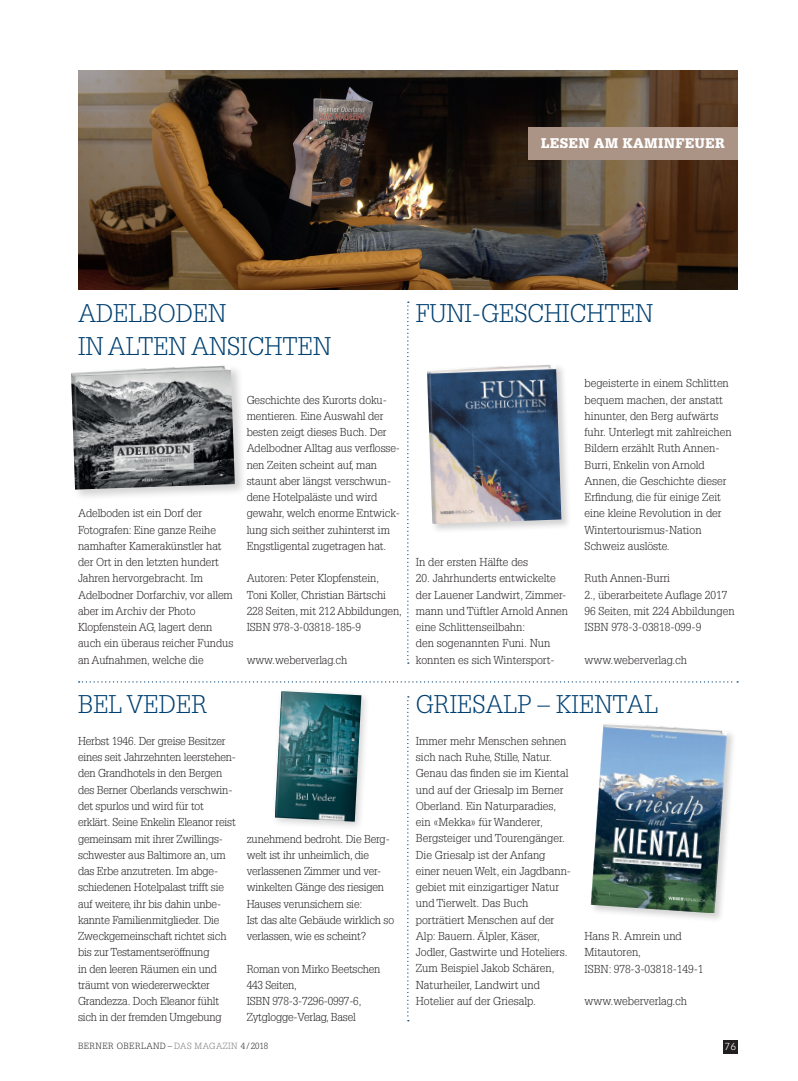
<style>
.page{position:relative;width:798px;height:1081px;background:#fff}
.page>*{position:absolute;margin:0;border:0;box-sizing:border-box;transform-origin:0 0}
.t1{font:300 25px/32.5px "Glypha LT Std";color:#004071}
.t2{font:900 13.62px "Glypha LT Std";letter-spacing:.05em;color:#fff}
.t3{font:300 11.25px/16.2px "Glypha LT Std";letter-spacing:-.005em;color:#231f20}
.t4{font:300 10px "Vectora LT Std";color:#fff}
.t5{font:300 8.75px "Glypha LT Std";letter-spacing:.05em;color:#231f20}
.s1{color:#76787b}
</style>
<div class="page">
<div style="left:722px;top:1040px;width:15px;height:14px;background:#231f20"></div>
<svg style="left:79px;top:681px;width:658px;height:1px"></svg>
<div style="left:69px;top:364px;width:178px;height:138px;background:#231f20;opacity:.2"></div>
<img style="left:71px;top:365px;width:164px;height:124px">
<div style="left:270px;top:687px;width:101px;height:144px;background:#231f20;opacity:.2"></div>
<img style="left:274px;top:691px;width:87px;height:131px">
<img style="left:78px;top:71px;width:659px;height:219px">
<div style="left:528px;top:127px;width:209px;height:33px;background:#ab9385"></div>
<svg style="left:407px;top:302px;width:1px;height:362px"></svg>
<svg style="left:407px;top:696px;width:1px;height:325px"></svg>
<div style="left:425px;top:363px;width:146px;height:171px;background:#231f20;opacity:.2"></div>
<img style="left:427px;top:365px;width:134px;height:159px">
<div style="left:589px;top:721px;width:148px;height:202px;background:#231f20;opacity:.2"></div>
<img style="left:590px;top:722px;width:137px;height:191px">
<p class="t2" style="left:541px;top:135px;width:185px">LESEN AM KAMINFEUER</p>
<h1 class="t1" style="left:78px;top:298px;width:254px">ADELBODEN<br>IN ALTEN ANSICHTEN</h1>
<p class="t3" style="left:78px;top:505px;width:157px">Adelboden ist ein Dorf der<br>Fotografen: Eine ganze Reihe namhafter Kamerakünstler hat der Ort in den letzten hundert<br>Jahren hervorgebracht. Im<br>Adelbodner Dorfarchiv, vor allem aber im Archiv der Photo<br>Klopfenstein AG, lagert denn auch ein überaus reicher Fundus an Aufnahmen, welche die</p>
<p class="t3" style="left:246px;top:392px;width:155px">Geschichte des Kurorts doku&shy;mentieren. Eine Auswahl der besten zeigt dieses Buch. Der<br>Adelbodner Alltag aus verflosse&shy;nen Zeiten scheint auf, man staunt aber längst verschwun&shy;dene Hotelpaläste und wird gewahr, welch enorme Entwick&shy;lung sich seither zuhinterst im<br>Engstligental zugetragen hat.</p>
<p class="t3" style="left:246px;top:570px;width:157px">Autoren: Peter Klopfenstein,<br>Toni Koller, Christian Bärtschi<br>228 Seiten, mit 212 Abbildungen,<br>ISBN 978-3-03818-185-9</p>
<p class="t3" style="left:246px;top:652px;width:102px">www.weberverlag.ch</p>
<h1 class="t1" style="left:78px;top:688px;width:131px">BEL VEDER</h1>
<p class="t3" style="left:78px;top:733px;width:159px">Herbst 1946. Der greise Besitzer eines seit Jahrzehnten leerstehen&shy;den Grandhotels in den Bergen des Berner Oberlands verschwin&shy;det spurlos und wird für tot erklärt. Seine Enkelin Eleanor reist gemeinsam mit ihrer Zwillings&shy;schwester aus Baltimore an, um das Erbe anzutreten. Im abge&shy;schiedenen Hotelpalast trifft sie auf weitere, ihr bis dahin unbe&shy;kannte Familienmitglieder. Die<br>Zweckgemeinschaft richtet sich bis zur Testamentseröffnung<br>in den leeren Räumen ein und träumt von wiedererweckter<br>Grandezza. Doch Eleanor fühlt sich in der fremden Umgebung</p>
<p class="t3" style="left:246px;top:830px;width:149px">zunehmend bedroht. Die Berg&shy;welt ist ihr unheimlich, die verlassenen Zimmer und ver&shy;winkelten Gänge des riesigen<br>Hauses verunsichern sie:<br>Ist das alte Gebäude wirklich so verlassen, wie es scheint?</p>
<p class="t3" style="left:246px;top:960px;width:135px">Roman von Mirko Beetschen<br>443 Seiten,<br>ISBN 978-3-7296-0997-6,<br>Zytglogge-Verlag, Basel</p>
<h1 class="t1" style="left:415px;top:298px;width:239px">FUNI-GESCHICHTEN</h1>
<p class="t3" style="left:415px;top:554px;width:114px">In der ersten Hälfte des</p>
<p class="t3" style="left:415px;top:570px;width:154px">20. Jahrhunderts entwickelte der Lauener Landwirt, Zimmer&shy;mann und Tüftler Arnold Annen eine Schlittenseilbahn:<br>den sogenannten Funi. Nun konnten es sich Wintersport-</p>
<p class="t3" style="left:584px;top:375px;width:149px">begeisterte in einem Schlitten bequem machen, der anstatt hinunter, den Berg aufwärts fuhr. Unterlegt mit zahlreichen<br>Bildern erzählt Ruth Annen-<br>Burri, Enkelin von Arnold<br>Annen, die Geschichte dieser<br>Erfindung, die für einige Zeit eine kleine Revolution in der<br>Wintertourismus-Nation<br>Schweiz auslöste.</p>
<p class="t3" style="left:584px;top:570px;width:151px">Ruth Annen-Burri<br>2., überarbeitete Auflage 2017<br>96 Seiten, mit 224 Abbildungen<br>ISBN 978-3-03818-099-9</p>
<p class="t3" style="left:584px;top:652px;width:104px">www.weberverlag.ch</p>
<h1 class="t1" style="left:415px;top:688px;width:244px">GRIESALP – KIENTAL</h1>
<p class="t3" style="left:415px;top:733px;width:157px">Immer mehr Menschen sehnen sich nach Ruhe, Stille, Natur.<br>Genau das finden sie im Kiental und auf der Griesalp im Berner<br>Oberland. Ein Naturparadies, ein «Mekka» für Wanderer,<br>Bergsteiger und Tourengänger.<br>Die Griesalp ist der Anfang einer neuen Welt, ein Jagdbann&shy;gebiet mit einzigartiger Natur und Tierwelt. Das Buch porträtiert Menschen auf der<br>Alp: Bauern. Älpler, Käser,<br>Jodler, Gastwirte und Hoteliers.<br>Zum Beispiel Jakob Schären,<br>Naturheiler, Landwirt und<br>Hotelier auf der Griesalp.</p>
<p class="t3" style="left:584px;top:928px;width:121px">Hans R. Amrein und<br>Mitautoren,<br>ISBN: 978-3-03818-149-1</p>
<p class="t3" style="left:584px;top:993px;width:104px">www.weberverlag.ch</p>
<p class="t5" style="left:78px;top:1041px;width:192px">BERNER OBERLAND – <span class="s1">DAS MAGAZIN</span> 4 /2018</p>
<p class="t4" style="left:724px;top:1041px;width:12px">76</p>
</div>
